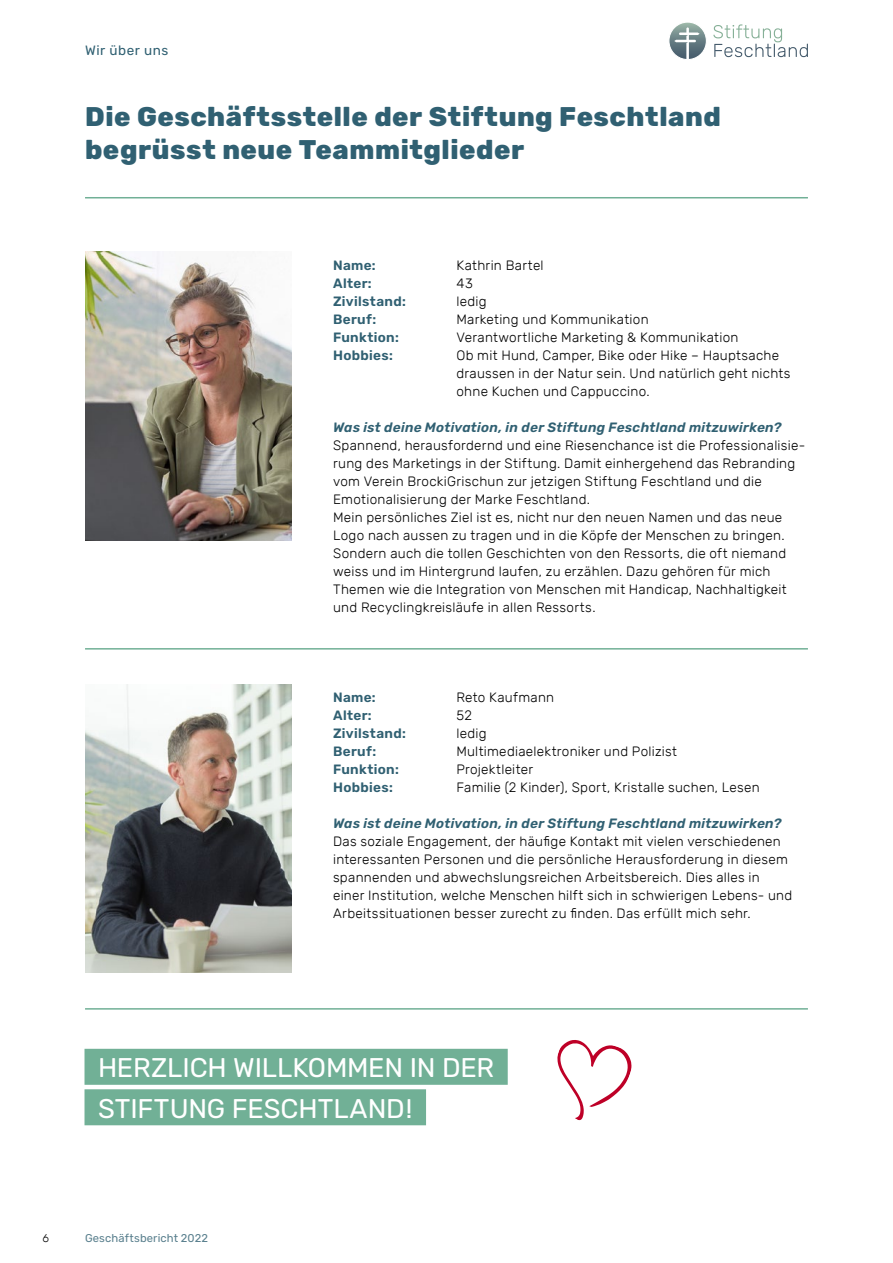
<style>
.page{position:relative;width:893px;height:1263px;background:#fff}
.page>*{position:absolute;margin:0;border:0;box-sizing:border-box;transform-origin:0 0}
.t1{font:800 27px/32.4px "Rubik";letter-spacing:.02em;color:#306072}
.t2{font:27px/40.5px "Rubik";letter-spacing:-.005em;color:#fff}
.t3{font:300 13.5px/18px "Rubik";letter-spacing:.02em;color:#000}
.t4{font:italic 600 13.5px "Rubik";letter-spacing:.02em;color:#306072}
.t5{font:600 13.5px "Rubik";letter-spacing:.025em;color:#306072}
.t6{font:13.5px "Rubik";letter-spacing:.04em;color:#306072}
.t7{font:11.25px "Rubik";letter-spacing:.01em;color:#5a808e}
.t8{font:300 11.25px "Rubik";color:#000}
</style>
<div class="page">
<svg style="left:713px;top:24px;width:95px;height:33px"></svg>
<svg style="left:669px;top:22px;width:37px;height:37px"></svg>
<hr style="left:85px;top:197px;width:723px;height:1px;background:#71b096">
<hr style="left:85px;top:648px;width:723px;height:2px;background:#71b096">
<hr style="left:85px;top:1008px;width:723px;height:2px;background:#71b096">
<img style="left:85px;top:252px;width:206px;height:288px">
<img style="left:85px;top:684px;width:206px;height:288px">
<div style="left:85px;top:1049px;width:423px;height:36px;background:#71b096"></div>
<div style="left:85px;top:1089px;width:341px;height:36px;background:#71b096"></div>
<svg style="left:557px;top:1040px;width:74px;height:81px"></svg>
<p class="t6" style="left:85px;top:43px;width:85px">Wir über uns</p>
<h1 class="t1" style="left:85px;top:101px;width:637px">Die Geschäftsstelle der Stiftung Feschtland begrüsst neue Teammitglieder</h1>
<p class="t5" style="left:333px;top:258px;width:44px">Name:</p>
<p class="t3" style="left:456px;top:257px;width:89px">Kathrin Bartel</p>
<p class="t5" style="left:333px;top:276px;width:40px">Alter:</p>
<p class="t3" style="left:456px;top:275px;width:18px">43</p>
<p class="t5" style="left:333px;top:294px;width:74px">Zivilstand:</p>
<p class="t3" style="left:456px;top:293px;width:32px">ledig</p>
<p class="t5" style="left:333px;top:312px;width:45px">Beruf:</p>
<p class="t3" style="left:456px;top:311px;width:194px">Marketing und Kommunikation</p>
<p class="t5" style="left:333px;top:330px;width:67px">Funktion:</p>
<p class="t3" style="left:456px;top:329px;width:283px">Verantwortliche Marketing &amp; Kommunikation</p>
<p class="t5" style="left:333px;top:348px;width:61px">Hobbies:</p>
<p class="t3" style="left:456px;top:347px;width:335px">Ob mit Hund, Camper, Bike oder Hike – Hauptsache draussen in der Natur sein. Und natürlich geht nichts ohne Kuchen und Cappuccino.</p>
<p class="t4" style="left:333px;top:420px;width:450px">Was ist deine Motivation, in der Stiftung Feschtland mitzuwirken?</p>
<p class="t3" style="left:333px;top:437px;width:474px">Spannend, herausfordernd und eine Riesenchance ist die Professionalisie&shy;rung des Marketings in der Stiftung. Damit einhergehend das Rebranding vom Verein BrockiGrischun zur jetzigen Stiftung Feschtland und die Emotionalisierung der Marke Feschtland.<br>Mein persönliches Ziel ist es, nicht nur den neuen Namen und das neue Logo nach aussen zu tragen und in die Köpfe der Menschen zu bringen.<br>Sondern auch die tollen Geschichten von den Ressorts, die oft niemand weiss und im Hintergrund laufen, zu erzählen. Dazu gehören für mich Themen wie die Integration von Menschen mit Handicap, Nachhaltigkeit und Recyclingkreisläufe in allen Ressorts.</p>
<p class="t5" style="left:333px;top:690px;width:44px">Name:</p>
<p class="t3" style="left:456px;top:689px;width:99px">Reto Kaufmann</p>
<p class="t5" style="left:333px;top:708px;width:40px">Alter:</p>
<p class="t3" style="left:456px;top:707px;width:17px">52</p>
<p class="t5" style="left:333px;top:726px;width:74px">Zivilstand:</p>
<p class="t3" style="left:456px;top:725px;width:32px">ledig</p>
<p class="t5" style="left:333px;top:744px;width:45px">Beruf:</p>
<p class="t3" style="left:456px;top:743px;width:222px">Multimediaelektroniker und Polizist</p>
<p class="t5" style="left:333px;top:762px;width:67px">Funktion:</p>
<p class="t3" style="left:456px;top:761px;width:78px">Projektleiter</p>
<p class="t5" style="left:333px;top:780px;width:61px">Hobbies:</p>
<p class="t3" style="left:456px;top:779px;width:305px">Familie (2 Kinder), Sport, Kristalle suchen, Lesen</p>
<p class="t4" style="left:333px;top:816px;width:450px">Was ist deine Motivation, in der Stiftung Feschtland mitzuwirken?</p>
<p class="t3" style="left:333px;top:833px;width:461px">Das soziale Engagement, der häufige Kontakt mit vielen verschiedenen interessanten Personen und die persönliche Herausforderung in diesem spannenden und abwechslungsreichen Arbeitsbereich. Dies alles in einer Institution, welche Menschen hilft sich in schwierigen Lebens- und Arbeitssituationen besser zurecht zu finden. Das erfüllt mich sehr.</p>
<h1 class="t2" style="left:98px;top:1048px;width:398px">HERZLICH WILLKOMMEN IN DER<br>STIFTUNG FESCHTLAND!</h1>
<p class="t8" style="left:43px;top:1231px;width:8px">6</p>
<p class="t7" style="left:85px;top:1231px;width:125px">Geschäftsbericht 2022</p>
</div>
